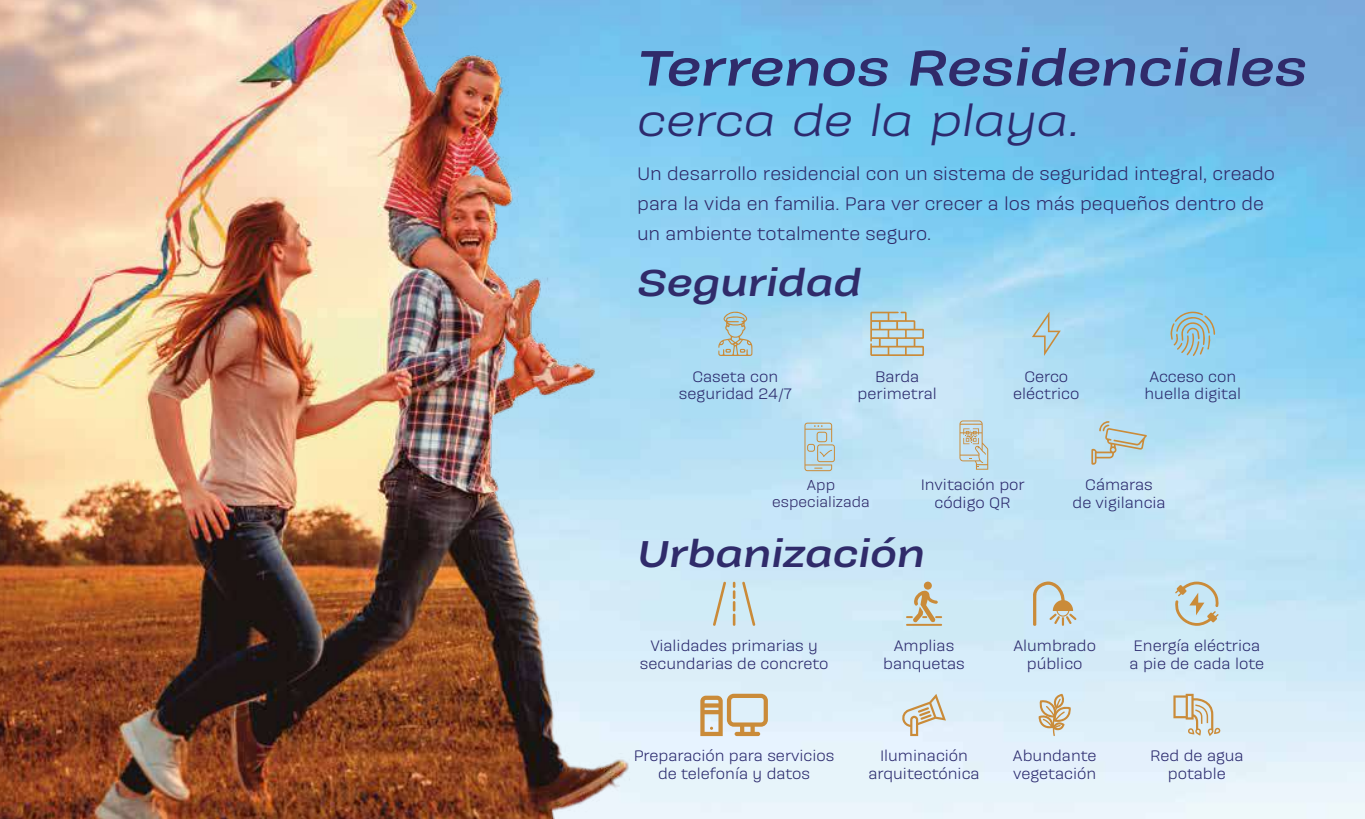
<style>
.page{position:relative;width:1365px;height:819px;background:#fff}
.page>*{position:absolute;margin:0;border:0;box-sizing:border-box;transform-origin:0 0}
.t1{font:italic 700 51.27px "Galeana Extended";letter-spacing:-.01em;color:#302b6a}
.t2{font:italic 44.45px "Galeana Extended";letter-spacing:-.015em;color:#2d2a6e}
.t3{font:italic 700 38.5px "Galeana Extended";letter-spacing:-.01em;color:#302b6a}
.t4{font:18.9px/30.1px "Galeana Standard";letter-spacing:-.005em;color:#302b6a}
.t5{font:15.75px/17.5px "Galeana Standard";color:#2c2b6e;text-align:center}
.t6{font:15.05px/16.6px "Galeana Standard";color:#302b6a;text-align:center}
</style>
<div class="page">
<img style="left:643px;top:0;width:721px;height:819px">
<img style="left:0;top:0;width:643px;height:819px">
<svg style="left:1031px;top:311px;width:29px;height:45px"></svg>
<svg style="left:718px;top:311px;width:34px;height:45px"></svg>
<svg style="left:1091px;top:421px;width:55px;height:44px"></svg>
<svg style="left:1170px;top:311px;width:44px;height:45px"></svg>
<svg style="left:870px;top:311px;width:53px;height:45px"></svg>
<svg style="left:959px;top:420px;width:29px;height:49px"></svg>
<svg style="left:804px;top:422px;width:30px;height:49px"></svg>
<svg style="left:742px;top:581px;width:13px;height:44px"></svg>
<svg style="left:712px;top:581px;width:14px;height:44px"></svg>
<svg style="left:732px;top:581px;width:3px;height:44px"></svg>
<svg style="left:1032px;top:581px;width:44px;height:44px"></svg>
<div style="left:923px;top:581px;width:8px;height:8px;background:#ca8b39;border-radius:50%"></div>
<svg style="left:906px;top:589px;width:36px;height:33px"></svg>
<hr style="left:906px;top:623px;width:36px;height:2px;background:#ca8b39">
<svg style="left:1174px;top:581px;width:44px;height:44px"></svg>
<svg style="left:700px;top:693px;width:67px;height:43px"></svg>
<svg style="left:1173px;top:693px;width:47px;height:43px"></svg>
<svg style="left:901px;top:693px;width:44px;height:43px"></svg>
<svg style="left:1038px;top:693px;width:33px;height:43px"></svg>
<h1 class="t1" style="left:637px;top:36px;width:671px">Terrenos Residenciales</h1>
<h2 class="t2" style="left:637px;top:94px;width:444px">cerca de la playa.</h2>
<p class="t4" style="left:637px;top:159px;width:639px">Un desarrollo residencial con un sistema de seguridad integral, creado para la vida en familia. Para ver crecer a los más pequeños dentro de un ambiente totalmente seguro.</p>
<h3 class="t3" style="left:637px;top:259px;width:226px">Seguridad</h3>
<p class="t5" style="left:679px;top:367px;width:114px">Caseta con seguridad 24/7</p>
<p class="t5" style="left:857px;top:367px;width:81px">Barda perimetral</p>
<p class="t5" style="left:1013px;top:367px;width:68px">Cerco eléctrico</p>
<p class="t5" style="left:1144px;top:367px;width:98px">Acceso con huella digital</p>
<p class="t6" style="left:772px;top:477px;width:99px">App especializada</p>
<p class="t5" style="left:920px;top:476px;width:105px">Invitación por código QR</p>
<h3 class="t3" style="left:637px;top:530px;width:290px">Urbanización</h3>
<p class="t5" style="left:1072px;top:476px;width:95px">Cámaras<br>de vigilancia</p>
<p class="t5" style="left:639px;top:637px;width:190px">Vialidades primarias y secundarias de concreto</p>
<p class="t5" style="left:883px;top:637px;width:83px">Amplias banquetas</p>
<p class="t5" style="left:1013px;top:637px;width:84px">Alumbrado público</p>
<p class="t5" style="left:1129px;top:637px;width:136px;text-align:left">Energía eléctrica a pie de cada lote</p>
<p class="t5" style="left:633px;top:747px;width:202px">Preparación para servicios de telefonía y datos</p>
<p class="t5" style="left:868px;top:747px;width:112px">Iluminación arquitectónica</p>
<p class="t5" style="left:1012px;top:747px;width:85px;text-align:left">Abundante vegetación</p>
<p class="t5" style="left:1149px;top:747px;width:95px">Red de agua potable</p>
</div>
